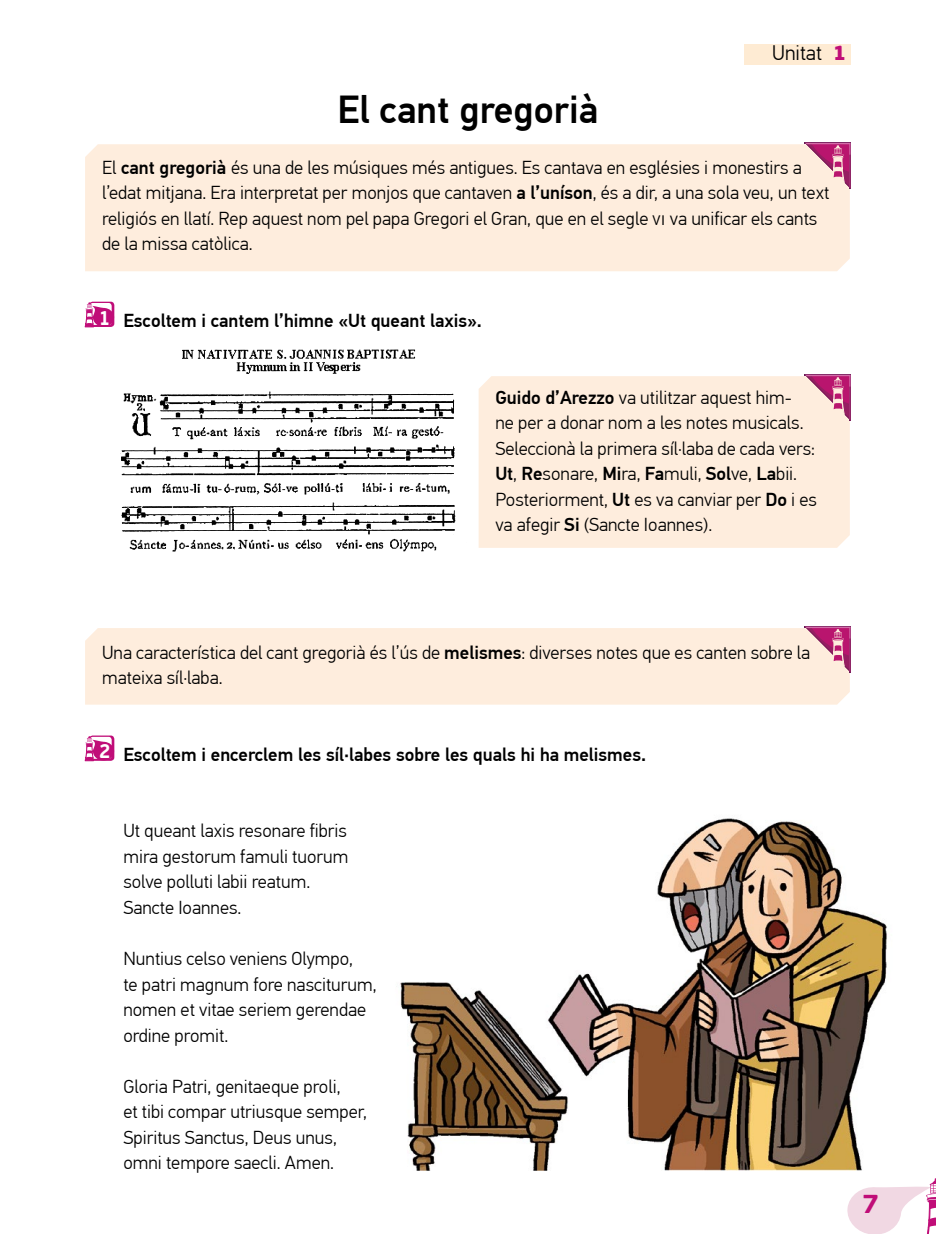
<style>
.page{position:relative;width:936px;height:1234px;background:#fff}
.page>*{position:absolute;margin:0;border:0;box-sizing:border-box;transform-origin:0 0}
._6e_Títol_2{font:500 39px "PF Din Text Pro";color:#000}
.t1{font:700 27px "PF Beau Sans Pro";color:#c00d78}
.t2{font:300 21px "PF Din Text Pro";color:#000}
.t3{font:900 21px "PF Beau Sans Pro";color:#c00d78}
.t4{font:700 20.25px "PF Beau Sans Pro";color:#fff;scale:.9 1}
._6e_Teoria{font:300 18.75px/25.5px "PF Din Text Pro";color:#000}
._6é_Activitat_text_2{font:300 18.75px "PF Din Text Pro";color:#000}
._6e_Activitat{font:500 18.75px "PF Din Text Pro";color:#000}
.s1{font-weight:500}
</style>
<div class="page">
<div style="left:744px;top:44px;width:106px;height:20px;background:#feebd3"></div>
<svg style="left:847px;top:1178px;width:88px;height:55px"></svg>
<svg style="left:85px;top:301px;width:29px;height:26px"></svg>
<svg style="left:85px;top:735px;width:29px;height:25px"></svg>
<div style="left:85px;top:144px;width:764px;height:127px;background:#feeddd"></div>
<svg style="left:804px;top:142px;width:46px;height:47px;background:#db94ad"></svg>
<div style="left:478px;top:376px;width:371px;height:171px;background:#feeddd"></div>
<svg style="left:804px;top:374px;width:46px;height:47px;background:#db95ad"></svg>
<div style="left:85px;top:628px;width:764px;height:76px;background:#feeddd"></div>
<svg style="left:804px;top:626px;width:46px;height:46px;background:#db93ad"></svg>
<img style="left:120px;top:349px;width:336px;height:203px">
<img style="left:400px;top:818px;width:487px;height:351px">
<p class="t2" style="left:772px;top:41px;width:51px">Unitat</p>
<p class="t3" style="left:832px;top:39px;width:16px">1</p>
<p class="_6e_Títol_2" style="left:337px;top:86px;width:262px">El cant gregorià</p>
<p class="_6e_Teoria" style="left:102px;top:155px;width:728px">El <span class="s1">cant gregorià</span> és una de les músiques més antigues. Es cantava en esglésies i monestirs a l’edat mitjana. Era interpretat per monjos que cantaven <span class="s1">a l’uníson</span>, és a dir, a una sola veu, un text religiós en llatí. Rep aquest nom pel papa Gregori el Gran, que en el segle vi va unificar els cants de la missa catòlica.</p>
<p class="t4" style="left:99px;top:305px;width:15px">1</p>
<p class="_6e_Activitat" style="left:123px;top:309px;width:360px">Escoltem i cantem l’himne «Ut queant laxis».</p>
<p class="_6e_Teoria" style="left:495px;top:384px;width:323px"><span class="s1">Guido d’Arezzo</span> va utilitzar aquest him-<br>ne per a donar nom a les notes musicals.<br>Seleccionà la primera síl·laba de cada vers:<br><span class="s1">Ut</span>, <span class="s1">Re</span>sonare, <span class="s1">Mi</span>ra, <span class="s1">Fa</span>muli, <span class="s1">Sol</span>ve, <span class="s1">La</span>bii.<br>Posteriorment, <span class="s1">Ut</span> es va canviar per <span class="s1">Do</span> i es va afegir <span class="s1">Si</span> (Sancte Ioannes).</p>
<p class="_6e_Teoria" style="left:102px;top:639px;width:709px">Una característica del cant gregorià és l’ús de <span class="s1">melismes</span>: diverses notes que es canten sobre la mateixa síl·laba.</p>
<p class="t4" style="left:99px;top:738px;width:15px">2</p>
<p class="_6e_Activitat" style="left:123px;top:743px;width:524px">Escoltem i encerclem les síl·labes sobre les quals hi ha melismes.</p>
<p class="_6é_Activitat_text_2" style="left:123px;top:820px;width:225px">Ut queant laxis resonare fibris</p>
<p class="_6é_Activitat_text_2" style="left:123px;top:845px;width:226px">mira gestorum famuli tuorum</p>
<p class="_6é_Activitat_text_2" style="left:123px;top:871px;width:188px">solve polluti labii reatum.</p>
<p class="_6é_Activitat_text_2" style="left:123px;top:896px;width:119px">Sancte Ioannes.</p>
<p class="_6é_Activitat_text_2" style="left:123px;top:947px;width:231px">Nuntius celso veniens Olympo,</p>
<p class="_6é_Activitat_text_2" style="left:123px;top:973px;width:255px">te patri magnum fore nasciturum,</p>
<p class="_6é_Activitat_text_2" style="left:123px;top:998px;width:244px">nomen et vitae seriem gerendae</p>
<p class="_6é_Activitat_text_2" style="left:123px;top:1024px;width:106px">ordine promit.</p>
<p class="_6é_Activitat_text_2" style="left:123px;top:1075px;width:219px">Gloria Patri, genitaeque proli,</p>
<p class="_6é_Activitat_text_2" style="left:123px;top:1100px;width:245px">et tibi compar utriusque semper,</p>
<p class="_6é_Activitat_text_2" style="left:123px;top:1126px;width:215px">Spiritus Sanctus, Deus unus,</p>
<p class="_6é_Activitat_text_2" style="left:123px;top:1151px;width:212px">omni tempore saecli. Amen.</p>
<h2 class="t1" style="left:862px;top:1186px;width:19px">7</h2>
</div>
